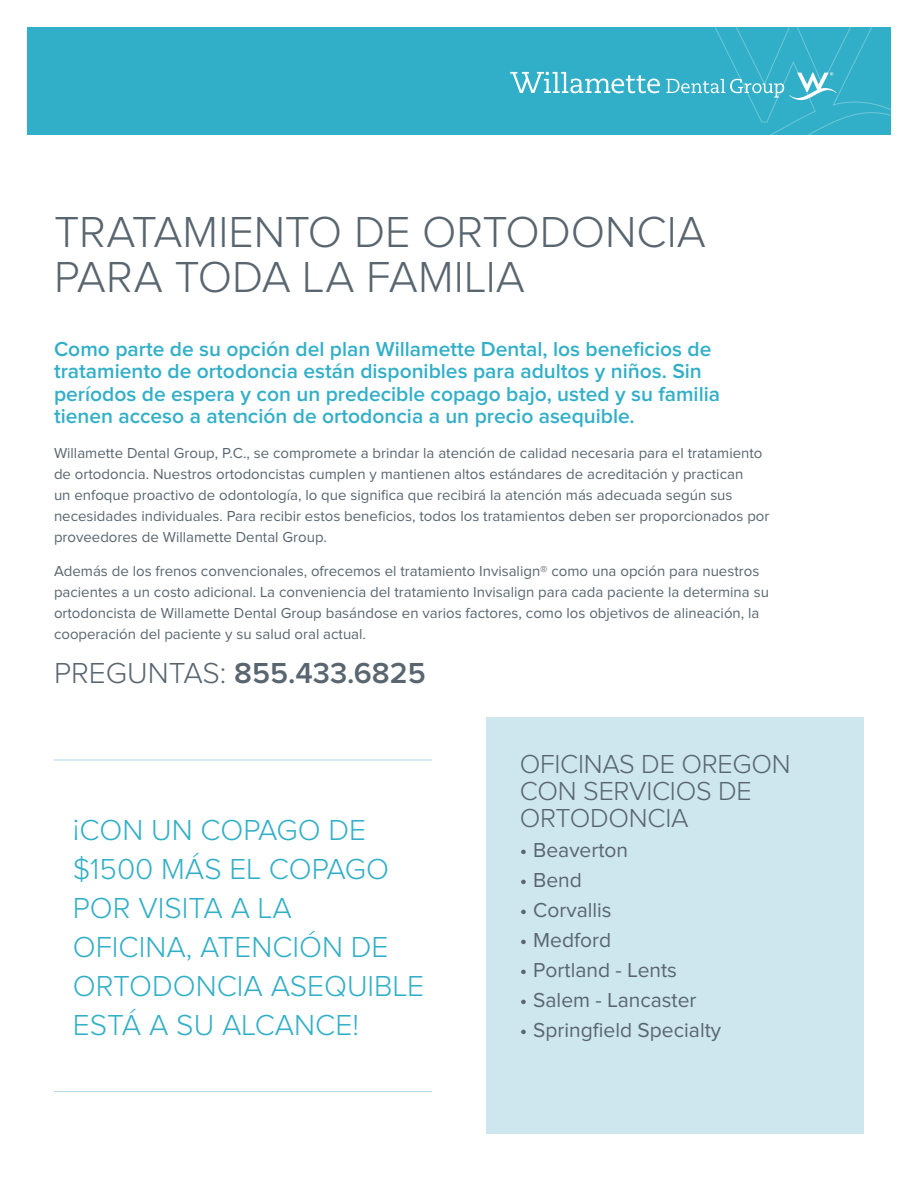
<style>
.page{position:relative;width:918px;height:1188px;background:#fff}
.page>*{position:absolute;margin:0;border:0;box-sizing:border-box;transform-origin:0 0}
.t1{font:300 45px/45px "Proxima Nova";color:#596670}
.Body{font:300 30px/39px "Proxima Nova";color:#32afc8}
.t2{font:600 30px "Proxima Nova";color:#596670}
.Body-2{font:300 27px/27px "Proxima Nova";letter-spacing:-.01em;color:#596670}
.t3{font:600 21px/22.5px "Proxima Nova";color:#32afc8}
.t4{font:21px "Proxima Nova";color:#596670}
.Body-3{font:15px/21px "Proxima Nova";color:#596670}
.s1{font-weight:300}
</style>
<div class="page">
<div style="left:486px;top:718px;width:378px;height:416px;background:#cee6ee"></div>
<hr style="left:54px;top:760px;width:378px;height:1px;background:#b3dae7">
<hr style="left:54px;top:1091px;width:378px;height:1px;background:#b3dae7">
<div style="left:27px;top:27px;width:864px;height:108px;background:#32afc8"></div>
<svg style="left:510px;top:72px;width:150px;height:21px"></svg>
<svg style="left:666px;top:27px;width:225px;height:108px"></svg>
<p class="t1" style="left:54px;top:211px;width:653px">TRATAMIENTO DE ORTODONCIA<br>PARA TODA LA FAMILIA</p>
<p class="t3" style="left:54px;top:338px;width:668px">Como parte de su opción del plan Willamette Dental, los beneficios de tratamiento de ortodoncia están disponibles para adultos y niños. Sin períodos de espera y con un predecible copago bajo, usted y su familia tienen acceso a atención de ortodoncia a un precio asequible.</p>
<p class="Body-3" style="left:54px;top:443px;width:717px">Willamette Dental Group, P.C., se compromete a brindar la atención de calidad necesaria para el tratamiento de ortodoncia. Nuestros ortodoncistas cumplen y mantienen altos estándares de acreditación y practican<br>un enfoque proactivo de odontología, lo que significa que recibirá la atención más adecuada según sus necesidades individuales. Para recibir estos beneficios, todos los tratamientos deben ser proporcionados por proveedores de Willamette Dental Group.</p>
<p class="Body-3" style="left:54px;top:561px;width:716px">Además de los frenos convencionales, ofrecemos el tratamiento Invisalign® como una opción para nuestros pacientes a un costo adicional. La conveniencia del tratamiento Invisalign para cada paciente la determina su ortodoncista de Willamette Dental Group basándose en varios factores, como los objetivos de alineación, la cooperación del paciente y su salud oral actual.</p>
<p class="t2" style="left:54px;top:659px;width:373px"><span class="s1">PREGUNTAS:</span> 855.433.6825</p>
<p class="Body" style="left:73px;top:812px;width:353px">¡CON UN COPAGO DE $1500 MÁS EL COPAGO<br>POR VISITA A LA<br>OFICINA, ATENCIÓN DE<br>ORTODONCIA ASEQUIBLE<br>ESTÁ A SU ALCANCE!</p>
<p class="Body-2" style="left:520px;top:751px;width:272px">OFICINAS DE OREGON<br>CON SERVICIOS DE<br>ORTODONCIA</p>
<p class="t4" style="left:520px;top:840px;width:110px">• Beaverton</p>
<p class="t4" style="left:520px;top:870px;width:64px">• Bend</p>
<p class="t4" style="left:520px;top:900px;width:93px">• Corvallis</p>
<p class="t4" style="left:520px;top:930px;width:93px">• Medford</p>
<p class="t4" style="left:520px;top:960px;width:159px">• Portland - Lents</p>
<p class="t4" style="left:520px;top:990px;width:178px">• Salem - Lancaster</p>
<p class="t4" style="left:520px;top:1020px;width:203px">• Springfield Specialty</p>
</div>
